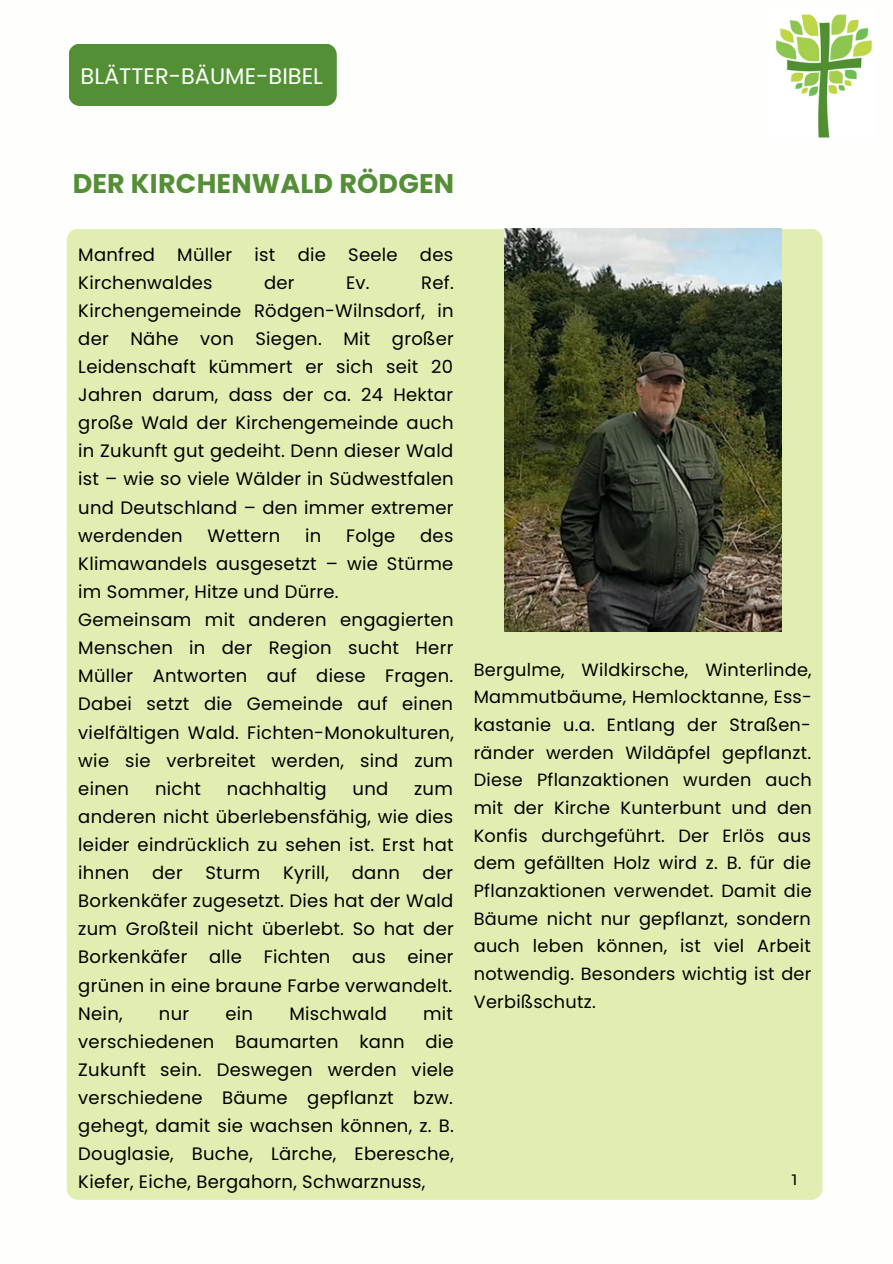
<style>
.page{position:relative;width:893px;height:1264px;background:#fff}
.page>*{position:absolute;margin:0;border:0;box-sizing:border-box;transform-origin:0 0}
.t1{font:700 27px "Poppins";letter-spacing:.005em;color:#548e36}
.t2{font:22.5px "Poppins";color:#fefffc}
.t3{font:18px/28px "Poppins";letter-spacing:.015em;color:#000;text-align:justify}
.t4{font:17.7px/27.6px "Poppins";letter-spacing:.015em;color:#000;text-align:justify}
.t5{font:500 15px "Montserrat";color:#000}
</style>
<div class="page">
<div style="left:69px;top:44px;width:267px;height:62px;background:#539035;border-radius:11px"></div>
<div style="left:67px;top:229px;width:755px;height:970px;background:#e1eeb2;border-radius:11px"></div>
<img style="left:776px;top:14px;width:96px;height:124px">
<img style="left:505px;top:229px;width:276px;height:402px">
<p class="t2" style="left:81px;top:60px;width:244px">BLÄTTER-BÄUME-BIBEL</p>
<h1 class="t1" style="left:73px;top:165px;width:383px">DER KIRCHENWALD RÖDGEN</h1>
<p class="t3" style="left:78px;top:240px;width:376px">Manfred Müller ist die Seele des<br>Kirchenwaldes</p>
<p class="t3" style="left:78px;top:268px;width:377px;text-indent:343px">Ref.<br>Kirchengemeinde Rödgen-Wilnsdorf, in der Nähe von Siegen. Mit großer Leidenschaft kümmert er sich seit 20<br>Jahren darum, dass der ca. 24 Hektar große Wald der Kirchengemeinde auch in Zukunft gut gedeiht. Denn dieser Wald ist – wie so viele Wälder in Südwestfalen und Deutschland – den immer extremer werdenden</p>
<p class="t3" style="left:264px;top:268px;width:32px">der</p>
<p class="t3" style="left:346px;top:268px;width:25px">Ev.</p>
<p class="t3" style="left:207px;top:521px;width:74px">Wettern</p>
<p class="t3" style="left:305px;top:521px;width:18px">in</p>
<p class="t3" style="left:346px;top:521px;width:51px">Folge</p>
<p class="t3" style="left:78px;top:521px;width:377px;text-align:left;text-indent:342px">des<br>Klimawandels ausgesetzt – wie Stürme im Sommer, Hitze und Dürre.<br>Gemeinsam mit anderen engagierten<br>Menschen in der Region sucht Herr<br>Müller Antworten auf diese Fragen.<br>Dabei setzt die Gemeinde auf einen vielfältigen Wald. Fichten-Monokulturen, wie sie verbreitet werden, sind zum einen</p>
<p class="t3" style="left:155px;top:774px;width:47px">nicht</p>
<p class="t3" style="left:227px;top:774px;width:101px">nachhaltig</p>
<p class="t3" style="left:352px;top:774px;width:37px">und</p>
<p class="t3" style="left:78px;top:774px;width:377px;text-indent:336px">zum anderen nicht überlebensfähig, wie dies leider eindrücklich zu sehen ist. Erst hat ihnen</p>
<p class="t3" style="left:152px;top:858px;width:32px">der</p>
<p class="t3" style="left:205px;top:858px;width:56px">Sturm</p>
<p class="t3" style="left:283px;top:858px;width:48px">Kyrill,</p>
<p class="t3" style="left:352px;top:858px;width:50px">dann</p>
<p class="t3" style="left:78px;top:858px;width:377px;text-indent:344px">der Borkenkäfer zugesetzt. Dies hat der Wald zum Großteil nicht überlebt. So hat der Borkenkäfer alle Fichten aus einer grünen in eine braune Farbe verwandelt.<br>Nein,</p>
<p class="t3" style="left:78px;top:999px;width:377px;text-indent:345px">mit verschiedenen Baumarten kann die Zukunft sein. Deswegen werden viele verschiedene Bäume gepflanzt bzw. gehegt, damit sie wachsen können, z. B.<br>Douglasie, Buche, Lärche, Eberesche, Kiefer, Eiche, Bergahorn, Schwarznuss,</p>
<p class="t3" style="left:159px;top:999px;width:32px">nur</p>
<p class="t3" style="left:225px;top:999px;width:29px">ein</p>
<p class="t3" style="left:289px;top:999px;width:99px">Mischwald</p>
<p class="t4" style="left:473px;top:655px;width:339px">Bergulme, Wildkirsche, Winterlinde, Mammutbäume, Hemlocktanne, Ess&shy;kastanie u.a. Entlang der Straßen&shy;ränder werden Wildäpfel gepflanzt.<br>Diese Pflanzaktionen wurden auch mit der Kirche Kunterbunt und den Konfis durchgeführt. Der Erlös aus dem gefällten Holz wird z. B. für die Pflanzaktionen verwendet. Damit die Bäume nicht nur gepflanzt, sondern auch leben können, ist viel Arbeit notwendig. Besonders wichtig ist der Verbißschutz.</p>
<p class="t5" style="left:791px;top:1170px;width:7px">1</p>
</div>
